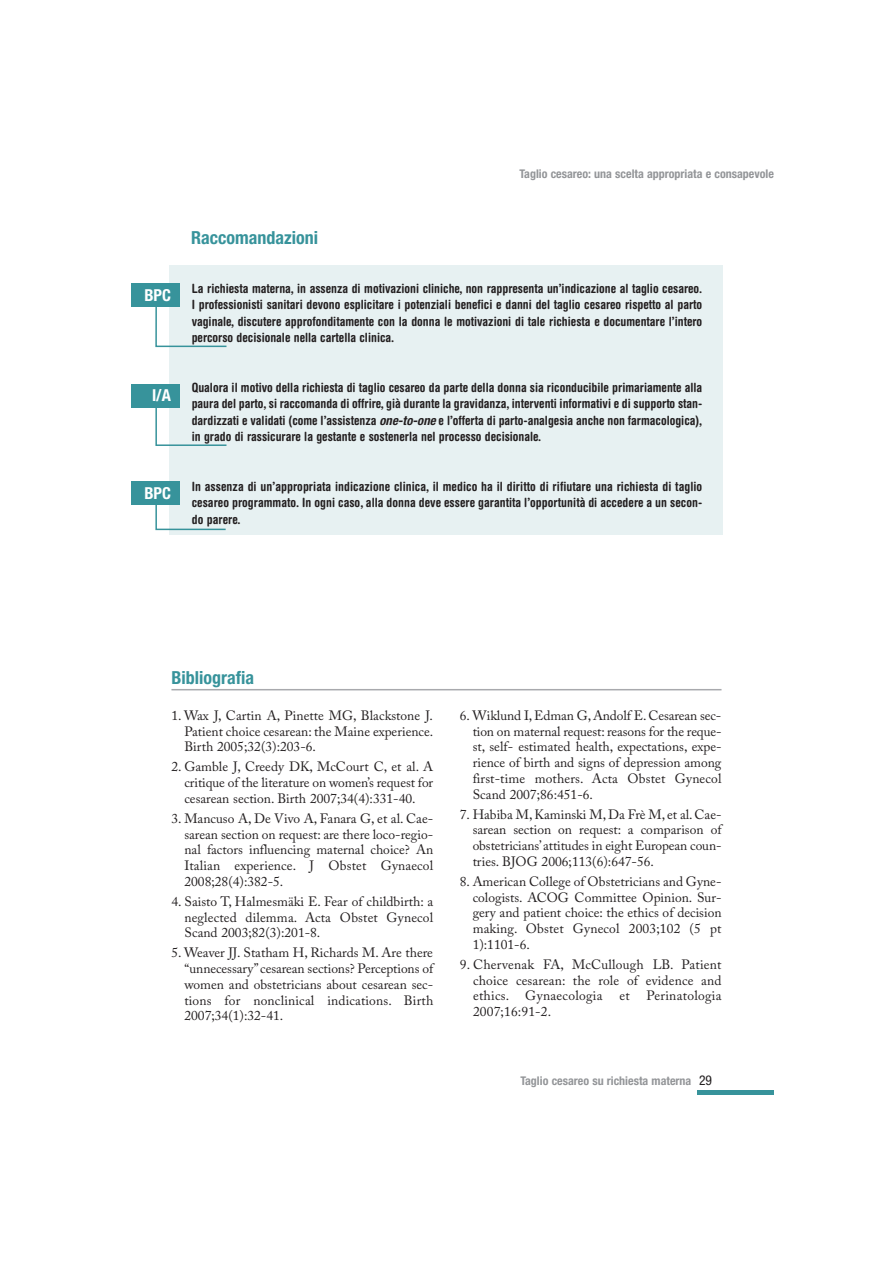
<style>
.page{position:relative;width:893px;height:1263px;background:#fff}
.page>*{position:absolute;margin:0;border:0;box-sizing:border-box;transform-origin:0 0}
.t1{font:700 condensed 18px "Helvetica Neue LT Std";color:#37939b}
.t2{font:700 condensed 16.5px "Helvetica Neue LT Std";color:#fff}
.t3{font:13.5px/15.8px "Adobe Caslon Pro";letter-spacing:.005em;color:#231f20;text-align:justify}
.t4{font:700 condensed 12.75px/16.5px "Helvetica Rounded";color:#231f20;text-align:justify}
.t5{font:700 condensed 12px "Helvetica Neue LT Std";color:#939598}
.s1{font-family:"Helvetica Neue LT Std";font-style:italic}
.s2{font-weight:400;font-size:13.5px;color:#231f20}
</style>
<div class="page">
<div style="left:697px;top:1090px;width:76px;height:5px;background:#37939b"></div>
<div style="left:170px;top:265px;width:553px;height:269px;background:#e7f1f2"></div>
<div style="left:131px;top:284px;width:49px;height:23px;background:#37939b"></div>
<svg style="left:155px;top:307px;width:72px;height:41px"></svg>
<div style="left:131px;top:384px;width:49px;height:24px;background:#37939b"></div>
<svg style="left:155px;top:408px;width:72px;height:39px"></svg>
<div style="left:131px;top:481px;width:49px;height:24px;background:#37939b"></div>
<svg style="left:155px;top:505px;width:71px;height:26px"></svg>
<hr style="left:171px;top:689px;width:550px;height:1px;background:#a8a9ad">
<p class="t2" style="left:144px;top:289px;width:28px">BPC</p>
<p class="t2" style="left:152px;top:390px;width:20px">I/A</p>
<p class="t2" style="left:144px;top:487px;width:28px">BPC</p>
<h1 class="t1" style="left:191px;top:231px;width:128px">Raccomandazioni</h1>
<p class="t5" style="left:519px;top:169px;width:256px">Taglio cesareo: una scelta appropriata e consapevole</p>
<p class="t4" style="left:192px;top:281px;width:512px">La richiesta materna, in assenza di motivazioni cliniche, non rappresenta un’indicazione al taglio cesareo.<br>I professionisti sanitari devono esplicitare i potenziali benefici e danni del taglio cesareo rispetto al parto vaginale, discutere approfonditamente con la donna le motivazioni di tale richiesta e documentare l’intero percorso decisionale nella cartella clinica.</p>
<p class="t4" style="left:192px;top:380px;width:512px">Qualora il motivo della richiesta di taglio cesareo da parte della donna sia riconducibile primariamente alla paura del parto, si raccomanda di offrire, già durante la gravidanza, interventi informativi e di supporto stan&shy;dardizzati e validati (come l’assistenza <span class="s1">one-to-one</span> e l’offerta di parto-analgesia anche non farmacologica), in grado di rassicurare la gestante e sostenerla nel processo decisionale.</p>
<p class="t4" style="left:192px;top:479px;width:512px">In assenza di un’appropriata indicazione clinica, il medico ha il diritto di rifiutare una richiesta di taglio cesareo programmato. In ogni caso, alla donna deve essere garantita l’opportunità di accedere a un secon&shy;do parere.</p>
<h1 class="t1" style="left:171px;top:671px;width:84px">Bibliografia</h1>
<p class="t3" style="left:184px;top:709px;width:250px;text-indent:-13px">1. Wax J, Cartin A, Pinette MG, Blackstone J.<br>Patient choice cesarean: the Maine experience.<br>Birth 2005;32(3):203-6.</p>
<p class="t3" style="left:184px;top:760px;width:250px;text-indent:-13px">2. Gamble J, Creedy DK, McCourt C, et al. A critique of the literature on women’s request for cesarean section. Birth 2007;34(4):331-40.</p>
<p class="t3" style="left:184px;top:812px;width:250px;text-indent:-13px">3. Mancuso A, De Vivo A, Fanara G, et al. Cae&shy;sarean section on request: are there loco-regio&shy;nal factors influencing maternal choice? An Italian experience. J Obstet Gynaecol 2008;28(4):382-5.</p>
<p class="t3" style="left:184px;top:895px;width:250px;text-indent:-13px">4. Saisto T, Halmesmäki E. Fear of childbirth: a neglected dilemma. Acta Obstet Gynecol Scand 2003;82(3):201-8.</p>
<p class="t3" style="left:184px;top:946px;width:250px;text-indent:-13px">5. Weaver JJ. Statham H, Richards M. Are there “unnecessary”cesarean sections? Perceptions of women and obstetricians about cesarean sec&shy;tions for nonclinical indications. Birth 2007;34(1):32-41.</p>
<p class="t3" style="left:472px;top:709px;width:250px;text-indent:-13px">6. Wiklund I, Edman G, Andolf E. Cesarean sec&shy;tion on maternal request: reasons for the reque&shy;st, self- estimated health, expectations, expe&shy;rience of birth and signs of depression among first-time mothers. Acta Obstet Gynecol Scand 2007;86:451-6.</p>
<p class="t3" style="left:472px;top:808px;width:250px;text-indent:-13px">7. Habiba M, Kaminski M, Da Frè M, et al. Cae&shy;sarean section on request: a comparison of obstetricians’attitudes in eight European coun&shy;tries. BJOG 2006;113(6):647-56.</p>
<p class="t3" style="left:472px;top:875px;width:250px;text-indent:-13px">8. American College of Obstetricians and Gyne&shy;cologists. ACOG Committee Opinion. Sur&shy;gery and patient choice: the ethics of decision making. Obstet Gynecol 2003;102 (5 pt 1):1101-6.</p>
<p class="t3" style="left:473px;top:958px;width:250px;text-indent:-13px">9. Chervenak FA, McCullough LB. Patient choice cesarean: the role of evidence and ethics. Gynaecologia et Perinatologia 2007;16:91-2.</p>
<p class="t5" style="left:520px;top:1076px;width:193px">Taglio cesareo su richiesta materna <span class="s2">29</span></p>
</div>
